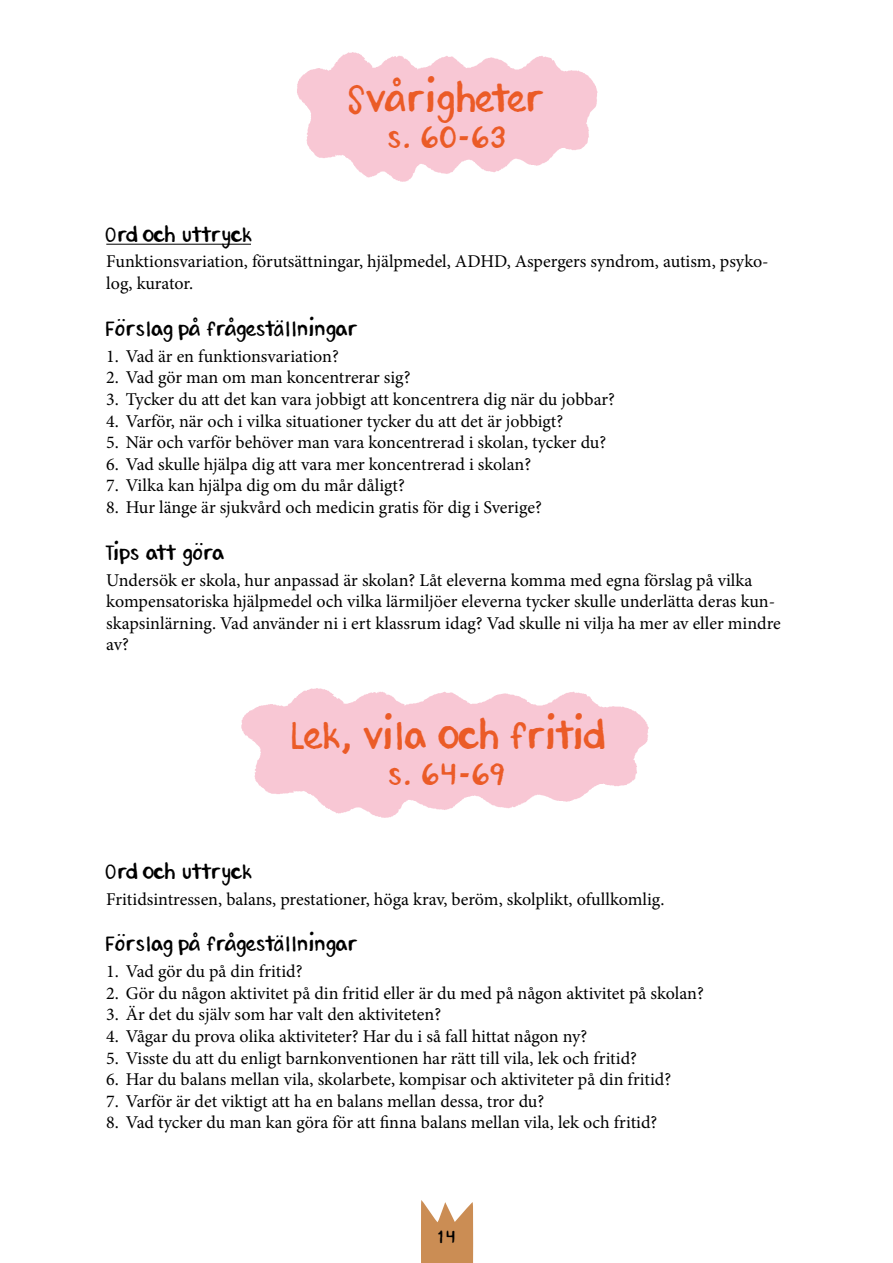
<style>
.page{position:relative;width:893px;height:1263px;background:#fff}
.page>*{position:absolute;margin:0;border:0;box-sizing:border-box;transform-origin:0 0}
.t1{font:39px "andreapippins";letter-spacing:.055em;color:#eb5b27}
.t2{font:31.5px "andreapippins";letter-spacing:.07em;color:#eb5b27}
.t3{font:21px "andreapippins";letter-spacing:.04em;color:#000}
.t4{font:21px "andreapippins";letter-spacing:.06em;color:#000}
.t5{font:18px/21.6px "Minion Pro";letter-spacing:-.005em;color:#000}
.t6{font:18px "andreapippins";color:#000}
</style>
<div class="page">
<svg style="left:421px;top:1200px;width:53px;height:63px"></svg>
<img style="left:241px;top:688px;width:408px;height:130px">
<img style="left:297px;top:52px;width:301px;height:130px">
<hr style="left:106px;top:244px;width:145px;height:1px;background:#000">
<h1 class="t1" style="left:349px;top:75px;width:197px">Svårigheter</h1>
<h2 class="t2" style="left:387px;top:118px;width:119px">s. 60-63</h2>
<p class="t4" style="left:106px;top:222px;width:146px">Ord och uttryck</p>
<p class="t5" style="left:106px;top:251px;width:664px">Funktionsvariation, förutsättningar, hjälpmedel, ADHD, Aspergers syndrom, autism, psyko&shy;log, kurator.</p>
<p class="t3" style="left:106px;top:316px;width:253px">Förslag på frågeställningar</p>
<p class="t5" style="left:106px;top:345px;width:234px">1. Vad är en funktionsvariation?</p>
<p class="t5" style="left:106px;top:367px;width:306px">2. Vad gör man om man koncentrerar sig?</p>
<p class="t5" style="left:106px;top:388px;width:510px">3. Tycker du att det kan vara jobbigt att koncentrera dig när du jobbar?</p>
<p class="t5" style="left:106px;top:410px;width:458px">4. Varför, när och i vilka situationer tycker du att det är jobbigt?</p>
<p class="t5" style="left:106px;top:432px;width:501px">5. När och varför behöver man vara koncentrerad i skolan, tycker du?</p>
<p class="t5" style="left:106px;top:453px;width:426px">6. Vad skulle hjälpa dig att vara mer koncentrerad i skolan?</p>
<p class="t5" style="left:106px;top:475px;width:300px">7. Vilka kan hjälpa dig om du mår dåligt?</p>
<p class="t5" style="left:106px;top:496px;width:437px">8. Hur länge är sjukvård och medicin gratis för dig i Sverige?</p>
<p class="t3" style="left:106px;top:540px;width:119px">Tips att göra</p>
<p class="t5" style="left:106px;top:569px;width:676px">Undersök er skola, hur anpassad är skolan? Låt eleverna komma med egna förslag på vilka kompensatoriska hjälpmedel och vilka lärmiljöer eleverna tycker skulle underlätta deras kun&shy;skapsinlärning. Vad använder ni i ert klassrum idag? Vad skulle ni vilja ha mer av eller mindre av?</p>
<h1 class="t1" style="left:292px;top:712px;width:311px">Lek, vila och fritid</h1>
<h2 class="t2" style="left:388px;top:755px;width:118px">s. 64-69</h2>
<p class="t4" style="left:106px;top:859px;width:146px">Ord och uttryck</p>
<p class="t5" style="left:106px;top:888px;width:560px">Fritidsintressen, balans, prestationer, höga krav, beröm, skolplikt, ofullkomlig.</p>
<p class="t3" style="left:106px;top:932px;width:253px">Förslag på frågeställningar</p>
<p class="t5" style="left:106px;top:961px;width:198px">1. Vad gör du på din fritid?</p>
<p class="t5" style="left:106px;top:982px;width:599px">2. Gör du någon aktivitet på din fritid eller är du med på någon aktivitet på skolan?</p>
<p class="t5" style="left:106px;top:1004px;width:336px">3. Är det du själv som har valt den aktiviteten?</p>
<p class="t5" style="left:106px;top:1025px;width:482px">4. Vågar du prova olika aktiviteter? Har du i så fall hittat någon ny?</p>
<p class="t5" style="left:106px;top:1047px;width:532px">5. Visste du att du enligt barnkonventionen har rätt till vila, lek och fritid?</p>
<p class="t5" style="left:106px;top:1069px;width:566px">6. Har du balans mellan vila, skolarbete, kompisar och aktiviteter på din fritid?</p>
<p class="t5" style="left:106px;top:1090px;width:440px">7. Varför är det viktigt att ha en balans mellan dessa, tror du?</p>
<p class="t5" style="left:106px;top:1112px;width:553px">8. Vad tycker du man kan göra för att finna balans mellan vila, lek och fritid?</p>
<p class="t6" style="left:438px;top:1226px;width:19px">14</p>
</div>
